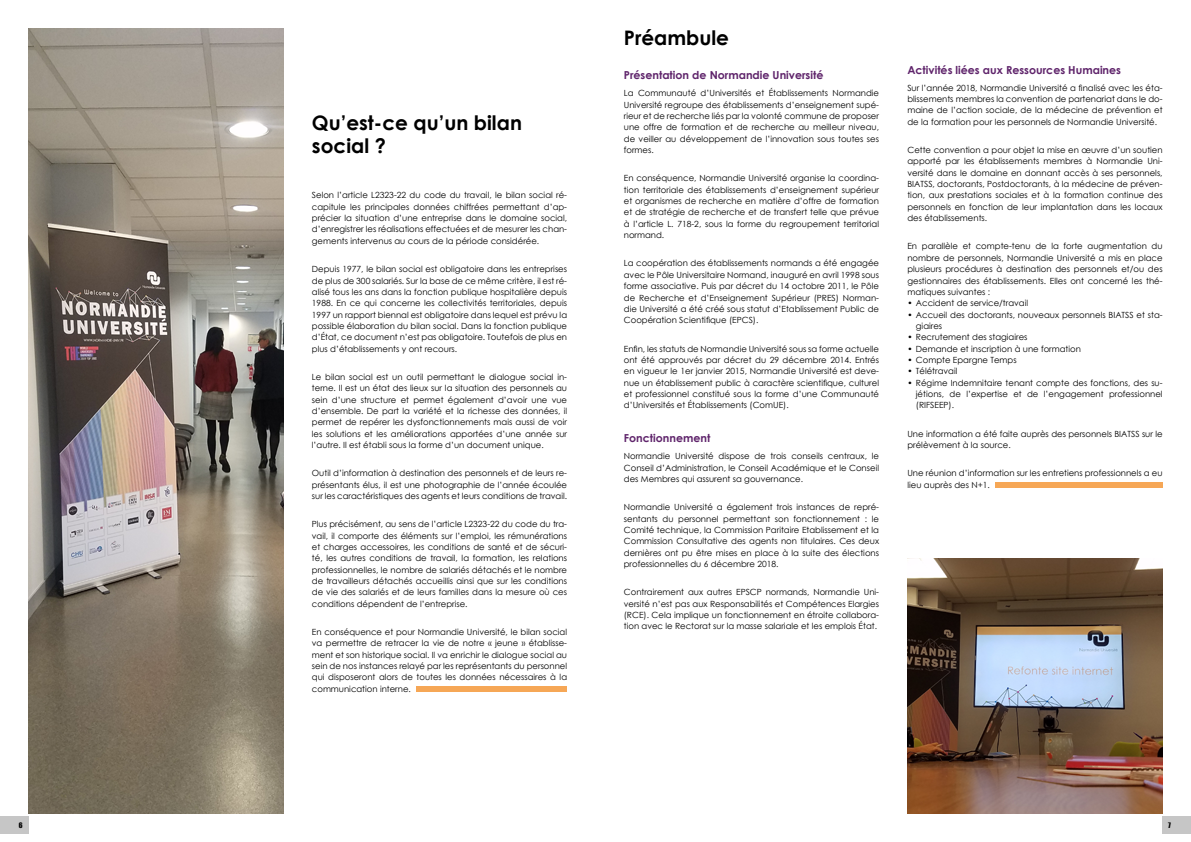
<style>
.page{position:relative;width:1191px;height:842px;background:#fff}
.page>*{position:absolute;margin:0;border:0;box-sizing:border-box;transform-origin:0 0}
.TITRE_H1{font:700 20px/22.7px "Century Gothic";color:#000}
.Titre_02{font:700 11px "Century Gothic";color:#5f246b}
.TxT_courant_regular{font:8.5px/11.3px "Century Gothic";color:#000;text-align:justify}
.t1{font:7px "Impact";color:#000}
</style>
<div class="page">
<div style="left:1162px;top:816px;width:29px;height:17px;background:#c6c6c6"></div>
<div style="left:0;top:816px;width:28px;height:17px;background:#c6c6c6"></div>
<div style="left:417px;top:686px;width:150px;height:6px;background:#f6a756"></div>
<img style="left:28px;top:28px;width:255px;height:786px">
<div style="left:995px;top:482px;width:167px;height:6px;background:#f6a756"></div>
<img style="left:907px;top:558px;width:255px;height:256px">
<h1 class="TITRE_H1" style="left:312px;top:111px;width:211px">Qu’est-ce qu’un bilan social ?</h1>
<p class="TxT_courant_regular" style="left:312px;top:190px;width:257px">Selon l’article L2323-22 du code du travail, le bilan social ré&shy;capitule les principales données chiffrées permettant d’ap&shy;précier la situation d’une entreprise dans le domaine social, d’enregistrer les réalisations effectuées et de mesurer les chan&shy;gements intervenus au cours de la période considérée.</p>
<p class="TxT_courant_regular" style="left:312px;top:263px;width:257px">Depuis 1977, le bilan social est obligatoire dans les entreprises de plus de 300 salariés. Sur la base de ce même critère, il est ré&shy;alisé tous les ans dans la fonction publique hospitalière depuis 1988. En ce qui concerne les collectivités territoriales, depuis 1997 un rapport biennal est obligatoire dans lequel est prévu la possible élaboration du bilan social. Dans la fonction publique d’État, ce document n’est pas obligatoire. Toutefois de plus en plus d’établissements y ont recours.</p>
<p class="TxT_courant_regular" style="left:312px;top:371px;width:257px">Le bilan social est un outil permettant le dialogue social in&shy;terne. Il est un état des lieux sur la situation des personnels au sein d’une structure et permet également d’avoir une vue d’ensemble. De part la variété et la richesse des données, il permet de repérer les dysfonctionnements mais aussi de voir les solutions et les améliorations apportées d’une année sur l’autre. Il est établi sous la forme d’un document unique.</p>
<p class="TxT_courant_regular" style="left:312px;top:467px;width:257px">Outil d’information à destination des personnels et de leurs re&shy;présentants élus, il est une photographie de l’année écoulée sur les caractéristiques des agents et leurs conditions de travail.</p>
<p class="TxT_courant_regular" style="left:312px;top:518px;width:257px">Plus précisément, au sens de l’article L2323-22 du code du tra&shy;vail, il comporte des éléments sur l’emploi, les rémunérations et charges accessoires, les conditions de santé et de sécuri&shy;té, les autres conditions de travail, la formation, les relations professionnelles, le nombre de salariés détachés et le nombre de travailleurs détachés accueillis ainsi que sur les conditions de vie des salariés et de leurs familles dans la mesure où ces conditions dépendent de l’entreprise.</p>
<p class="TxT_courant_regular" style="left:312px;top:626px;width:257px">En conséquence et pour Normandie Université, le bilan social va permettre de retracer la vie de notre « jeune » établisse&shy;ment et son historique social. Il va enrichir le dialogue social au sein de nos instances relayé par les représentants du personnel qui disposeront alors de toutes les données nécessaires à la communication interne.</p>
<h1 class="TITRE_H1" style="left:624px;top:26px;width:107px">Préambule</h1>
<h2 class="Titre_02" style="left:624px;top:67px;width:201px">Présentation de Normandie Université</h2>
<p class="TxT_courant_regular" style="left:624px;top:88px;width:257px">La Communauté d’Universités et Établissements Normandie Université regroupe des établissements d’enseignement supé&shy;rieur et de recherche liés par la volonté commune de proposer une offre de formation et de recherche au meilleur niveau, de veiller au développement de l’innovation sous toutes ses formes.</p>
<p class="TxT_courant_regular" style="left:624px;top:173px;width:257px">En conséquence, Normandie Université organise la coordina&shy;tion territoriale des établissements d’enseignement supérieur et organismes de recherche en matière d’offre de formation et de stratégie de recherche et de transfert telle que prévue à l’article L. 718-2, sous la forme du regroupement territorial normand.</p>
<p class="TxT_courant_regular" style="left:624px;top:258px;width:257px">La coopération des établissements normands a été engagée avec le Pôle Universitaire Normand, inauguré en avril 1998 sous forme associative. Puis par décret du 14 octobre 2011, le Pôle de Recherche et d’Enseignement Supérieur (PRES) Norman&shy;die Université a été créé sous statut d’Etablissement Public de Coopération Scientifique (EPCS).</p>
<p class="TxT_courant_regular" style="left:624px;top:343px;width:257px">Enfin, les statuts de Normandie Université sous sa forme actuelle ont été approuvés par décret du 29 décembre 2014. Entrés en vigueur le 1er janvier 2015, Normandie Université est deve&shy;nue un établissement public à caractère scientifique, culturel et professionnel constitué sous la forme d’une Communauté d’Universités et Établissements (ComUE).</p>
<h2 class="Titre_02" style="left:624px;top:430px;width:88px">Fonctionnement</h2>
<p class="TxT_courant_regular" style="left:624px;top:450px;width:257px">Normandie Université dispose de trois conseils centraux, le Conseil d’Administration, le Conseil Académique et le Conseil des Membres qui assurent sa gouvernance.</p>
<p class="TxT_courant_regular" style="left:624px;top:501px;width:257px">Normandie Université a également trois instances de repré&shy;sentants du personnel permettant son fonctionnement : le Comité technique, la Commission Paritaire Etablissement et la Commission Consultative des agents non titulaires. Ces deux dernières ont pu être mises en place à la suite des élections professionnelles du 6 décembre 2018.</p>
<p class="TxT_courant_regular" style="left:624px;top:586px;width:257px">Contrairement aux autres EPSCP normands, Normandie Uni&shy;versité n’est pas aux Responsabilités et Compétences Elargies (RCE). Cela implique un fonctionnement en étroite collabora&shy;tion avec le Rectorat sur la masse salariale et les emplois État.</p>
<h2 class="Titre_02" style="left:907px;top:61px;width:215px">Activités liées aux Ressources Humaines</h2>
<p class="TxT_courant_regular" style="left:907px;top:82px;width:257px">Sur l’année 2018, Normandie Université a finalisé avec les éta&shy;blissements membres la convention de partenariat dans le do&shy;maine de l’action sociale, de la médecine de prévention et de la formation pour les personnels de Normandie Université.</p>
<p class="TxT_courant_regular" style="left:907px;top:144px;width:257px">Cette convention a pour objet la mise en œuvre d’un soutien apporté par les établissements membres à Normandie Uni&shy;versité dans le domaine en donnant accès à ses personnels, BIATSS, doctorants, Postdoctorants, à la médecine de préven&shy;tion, aux prestations sociales et à la formation continue des personnels en fonction de leur implantation dans les locaux des établissements.</p>
<p class="TxT_courant_regular" style="left:907px;top:241px;width:257px">En parallèle et compte-tenu de la forte augmentation du nombre de personnels, Normandie Université a mis en place plusieurs procédures à destination des personnels et/ou des gestionnaires des établissements. Elles ont concerné les thé&shy;matiques suivantes :</p>
<p class="TxT_courant_regular" style="left:907px;top:297px;width:122px">• Accident de service/travail</p>
<p class="TxT_courant_regular" style="left:916px;top:309px;width:248px;text-indent:-9px">• Accueil des doctorants, nouveaux personnels BIATSS et sta&shy;giaires</p>
<p class="TxT_courant_regular" style="left:907px;top:331px;width:122px">• Recrutement des stagiaires</p>
<p class="TxT_courant_regular" style="left:907px;top:343px;width:175px">• Demande et inscription à une formation</p>
<p class="TxT_courant_regular" style="left:907px;top:354px;width:111px">• Compte Epargne Temps</p>
<p class="TxT_courant_regular" style="left:907px;top:365px;width:52px">• Télétravail</p>
<p class="TxT_courant_regular" style="left:916px;top:377px;width:248px;text-indent:-9px">• Régime Indemnitaire tenant compte des fonctions, des su&shy;jétions, de l’expertise et de l’engagement professionnel (RIFSEEP).</p>
<p class="TxT_courant_regular" style="left:907px;top:428px;width:257px">Une information a été faite auprès des personnels BIATSS sur le prélèvement à la source.</p>
<p class="TxT_courant_regular" style="left:907px;top:467px;width:257px">Une réunion d’information sur les entretiens professionnels a eu lieu auprès des N+1.</p>
<p class="t1" style="left:19px;top:820px;width:5px">6</p>
<p class="t1" style="left:1168px;top:820px;width:4px">7</p>
</div>
